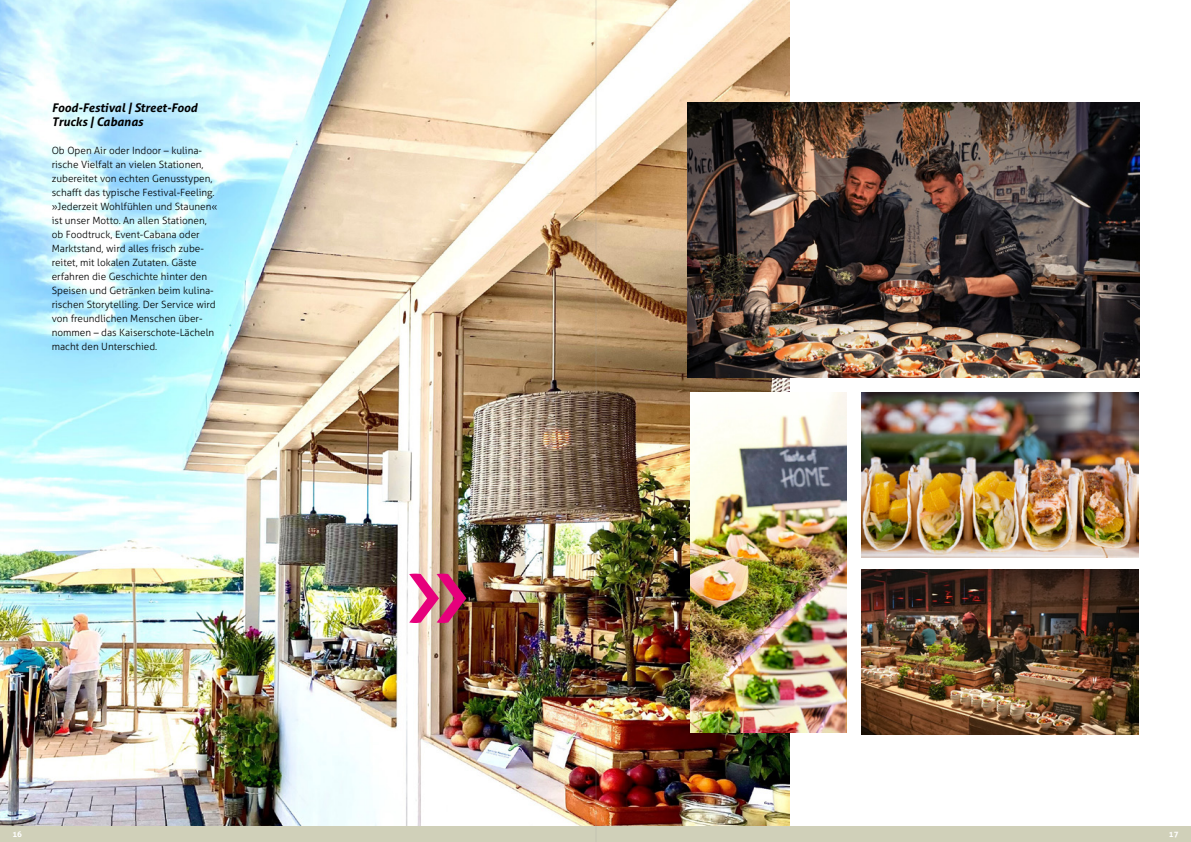
<style>
.page{position:relative;width:1191px;height:842px;background:#fff}
.page>*{position:absolute;margin:0;border:0;box-sizing:border-box;transform-origin:0 0}
.t1{font:109.2px "Aller";color:#e6007c}
.t2{font:italic 700 12px/14px "Aller";color:#000}
.t3{font:300 10px/14px "Aller";color:#000}
.t4{font:700 8px "Aller";color:#fff}
</style>
<div class="page">
<img style="left:0;top:0;width:789px;height:826px">
<img style="left:861px;top:393px;width:277px;height:164px">
<img style="left:861px;top:570px;width:277px;height:164px">
<img style="left:687px;top:102px;width:452px;height:275px">
<img style="left:690px;top:393px;width:156px;height:340px">
<div style="left:0;top:826px;width:595px;height:16px;background:#d0d0b9"></div>
<div style="left:595px;top:826px;width:596px;height:16px;background:#d0d0b9"></div>
<hr style="left:595px;top:0;width:1px;height:842px;background:#9c9e9f">
<p class="t2" style="left:52px;top:101px;width:147px">Food-Festival | Street-Food<br>Trucks | Cabanas</p>
<p class="t3" style="left:52px;top:144px;width:167px">Ob Open Air oder Indoor – kulina&shy;rische Vielfalt an vielen Stationen, zubereitet von echten Genusstypen, schafft das typische Festival-Feeling. »Jederzeit Wohlfühlen und Staunen« ist unser Motto. An allen Stationen, ob Foodtruck, Event-Cabana oder Marktstand, wird alles frisch zube&shy;reitet, mit lokalen Zutaten. Gäste erfahren die Geschichte hinter den Speisen und Getränken beim kulina&shy;rischen Storytelling. Der Service wird von freundlichen Menschen über&shy;nommen – das Kaiserschote-Lächeln macht den Unterschied.</p>
<h1 class="t1" style="left:404px;top:522px;width:69px">»</h1>
<p class="t4" style="left:12px;top:829px;width:11px">16</p>
<p class="t4" style="left:1168px;top:829px;width:11px">17</p>
</div>
